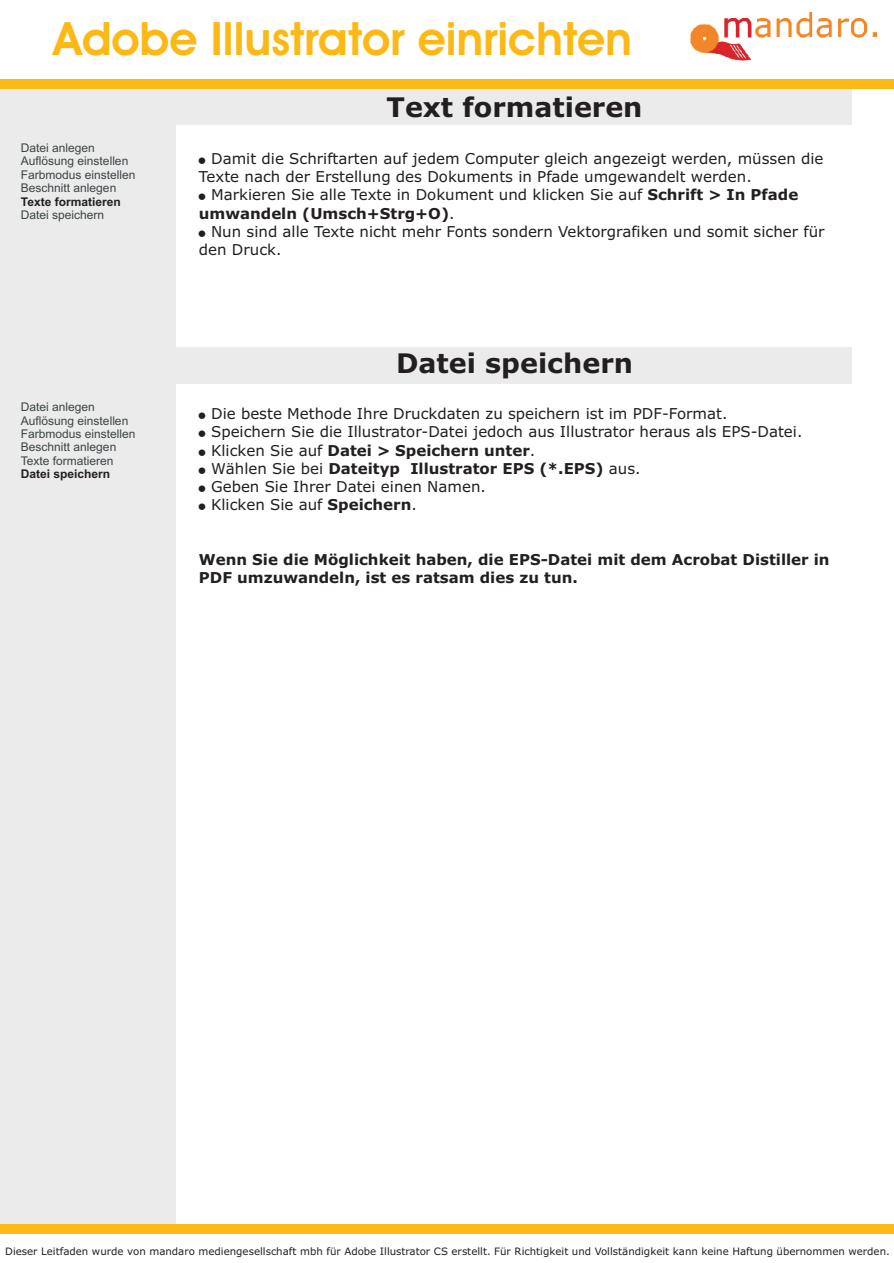
<style>
.page{position:relative;width:894px;height:1263px;background:#fff}
.page>*{position:absolute;margin:0;border:0;box-sizing:border-box;transform-origin:0 0}
.t1{font:700 46.2px "Avant Garde Bk BT";color:#fcb814}
.t2{font:700 27px "Verdana";color:#231f20}
.t3{font:15px/18.3px "Verdana";color:#231f20}
.t4{font:700 15px/18.3px "Verdana";color:#231f20}
.t5{font:12px/13.4px "Arial";color:#3c4444}
.t6{font:700 12px "Arial";color:#231f20}
.t7{font:10.2px "Verdana";color:#231f20}
.s1{font-weight:700}
.s2{font-weight:400}
</style>
<div class="page">
<div style="left:0;top:87px;width:175px;height:1139px;background:#ebebec"></div>
<div style="left:0;top:1224px;width:894px;height:9px;background:#fcb814"></div>
<div style="left:175px;top:89px;width:677px;height:36px;background:#ebebec"></div>
<div style="left:0;top:79px;width:894px;height:9px;background:#fcb814"></div>
<div style="left:175px;top:348px;width:677px;height:36px;background:#ebebec"></div>
<img style="left:690px;top:12px;width:186px;height:48px">
<h1 class="t1" style="left:54px;top:20px;width:580px">Adobe Illustrator einrichten</h1>
<p class="t5" style="left:21px;top:142px;width:116px">Datei anlegen<br>Auflösung einstellen<br>Farbmodus einstellen<br>Beschnitt anlegen</p>
<p class="t5" style="left:21px;top:209px;width:85px">Datei speichern</p>
<p class="t6" style="left:21px;top:197px;width:101px">Texte formatieren</p>
<p class="t5" style="left:21px;top:401px;width:116px">Datei anlegen<br>Auflösung einstellen<br>Farbmodus einstellen<br>Beschnitt anlegen<br>Texte formatieren</p>
<p class="t6" style="left:21px;top:469px;width:91px">Datei speichern</p>
<h2 class="t2" style="left:387px;top:96px;width:257px">Text formatieren</h2>
<p class="t3" style="left:211px;top:151px;width:614px">Damit die Schriftarten auf jedem Computer gleich angezeigt werden, müssen die</p>
<p class="t3" style="left:199px;top:169px;width:554px">Texte nach der Erstellung des Dokuments in Pfade umgewandelt werden.</p>
<p class="t3" style="left:211px;top:187px;width:589px">Markieren Sie alle Texte in Dokument und klicken Sie auf <span class="s1">Schrift &gt; In Pfade</span></p>
<p class="t4" style="left:199px;top:205px;width:257px">umwandeln (Umsch+Strg+O)<span class="s2">.</span></p>
<p class="t3" style="left:211px;top:223px;width:615px">Nun sind alle Texte nicht mehr Fonts sondern Vektorgrafiken und somit sicher für</p>
<p class="t3" style="left:199px;top:242px;width:84px">den Druck.</p>
<h2 class="t2" style="left:396px;top:353px;width:238px">Datei speichern</h2>
<p class="t3" style="left:211px;top:406px;width:593px">Die beste Methode Ihre Druckdaten zu speichern ist im PDF-Format.<br>Speichern Sie die Illustrator-Datei jedoch aus Illustrator heraus als EPS-Datei.<br>Klicken Sie auf <span class="s1">Datei &gt; Speichern unter</span>.<br>Wählen Sie bei <span class="s1">Dateityp Illustrator EPS (*.EPS)</span> aus.<br>Geben Sie Ihrer Datei einen Namen.<br>Klicken Sie auf <span class="s1">Speichern</span>.</p>
<p class="t4" style="left:199px;top:552px;width:632px">Wenn Sie die Möglichkeit haben, die EPS-Datei mit dem Acrobat Distiller in<br>PDF umzuwandeln, ist es ratsam dies zu tun.</p>
<p class="t7" style="left:5px;top:1247px;width:886px">Dieser Leitfaden wurde von mandaro mediengesellschaft mbh für Adobe Illustrator CS erstellt. Für Richtigkeit und Vollständigkeit kann keine Haftung übernommen werden.</p>
</div>
